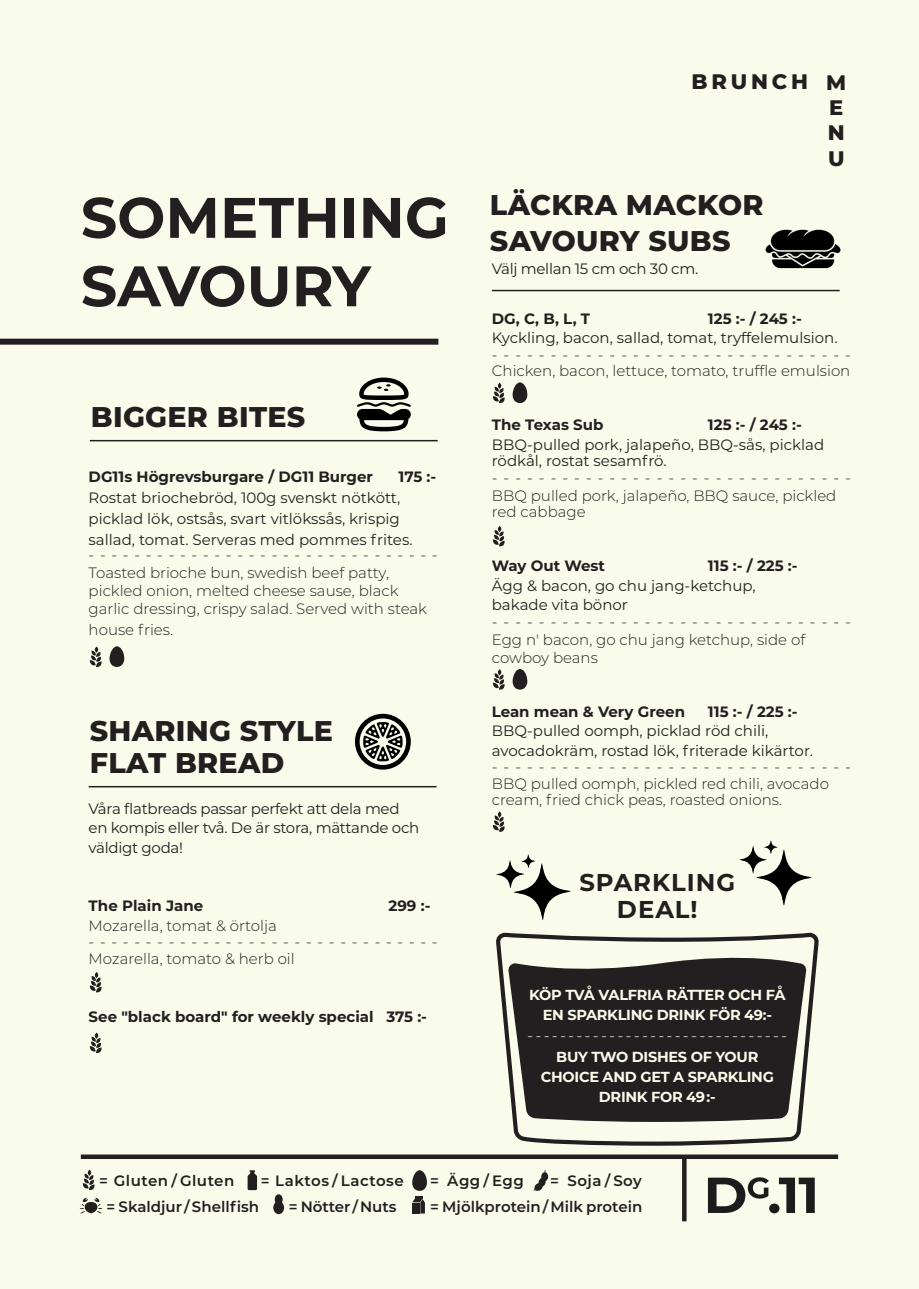
<style>
.page{position:relative;width:919px;height:1289px;background:#fff}
.page>*{position:absolute;margin:0;border:0;box-sizing:border-box;transform-origin:0 0}
.t1{font:700 57px/68.4px "Montserrat";color:#231f20}
.t2{font:800 28.5px "Montserrat";letter-spacing:.01em;color:#231f20}
.t3{font:700 24.3px/27px "Montserrat";letter-spacing:.04em;color:#231f20;text-align:center}
.t4{font:800 21px "Montserrat";letter-spacing:.18em;color:#231f20}
.t5{font:300 15.9px "Montserrat";color:#f9fbeb}
.t6{font:300 15px/18px "Montserrat";color:#231f20}
.t7{font:15px/21px "Montserrat";color:#231f20}
.t8{font:700 15px "Montserrat";color:#231f20}
.t9{font:15px/19.5px "Montserrat";letter-spacing:-.02em;color:#231f20}
.t10{font:600 15px "Montserrat";color:#231f20}
.t11{font:600 15px "Montserrat";letter-spacing:.035em;color:#231f20}
.t12{font:700 14.55px/20.2px "Montserrat";letter-spacing:-.02em;color:#f9fbeb;text-align:center}
</style>
<div class="page">
<div style="left:0;top:0;width:918px;height:1288px;background:#f9fbeb"></div>
<hr style="left:90px;top:440px;width:347px;height:1px;background:#231f20">
<div style="left:0;top:338px;width:438px;height:6px;background:#231f20"></div>
<svg style="left:497px;top:932px;width:322px;height:214px"></svg>
<svg style="left:508px;top:951px;width:298px;height:170px;background:#3d3a39"></svg>
<svg style="left:761px;top:854px;width:45px;height:46px"></svg>
<svg style="left:781px;top:893px;width:5px;height:13px"></svg>
<svg style="left:799px;top:875px;width:13px;height:4px"></svg>
<svg style="left:741px;top:848px;width:23px;height:23px"></svg>
<svg style="left:752px;top:867px;width:16px;height:12px"></svg>
<svg style="left:761px;top:840px;width:25px;height:21px"></svg>
<svg style="left:519px;top:868px;width:46px;height:47px"></svg>
<svg style="left:540px;top:907px;width:4px;height:13px"></svg>
<svg style="left:558px;top:889px;width:13px;height:4px"></svg>
<svg style="left:498px;top:862px;width:24px;height:23px"></svg>
<svg style="left:509px;top:860px;width:2px;height:6px"></svg>
<svg style="left:509px;top:882px;width:17px;height:12px"></svg>
<svg style="left:518px;top:854px;width:26px;height:21px"></svg>
<svg style="left:81px;top:1154px;width:757px;height:4px;background:#3e3b3a"></svg>
<svg style="left:682px;top:1156px;width:4px;height:65px"></svg>
<svg style="left:707px;top:1177px;width:61px;height:35px"></svg>
<div style="left:769px;top:1203px;width:10px;height:10px;background:#1c1c1c;border-radius:50%"></div>
<svg style="left:778px;top:1177px;width:36px;height:35px"></svg>
<svg style="left:83px;top:1169px;width:12px;height:20px"></svg>
<svg style="left:247px;top:1170px;width:10px;height:20px"></svg>
<svg style="left:533px;top:1170px;width:15px;height:21px"></svg>
<svg style="left:273px;top:1194px;width:11px;height:20px"></svg>
<svg style="left:80px;top:1197px;width:22px;height:16px"></svg>
<svg style="left:412px;top:1170px;width:15px;height:43px"></svg>
<div style="left:412px;top:1202px;width:8px;height:11px;background:#231f20"></div>
<svg style="left:357px;top:377px;width:54px;height:54px"></svg>
<svg style="left:355px;top:713px;width:56px;height:56px"></svg>
<img style="left:765px;top:229px;width:76px;height:40px">
<hr style="left:89px;top:786px;width:347px;height:1px;background:#231f20">
<hr style="left:492px;top:290px;width:347px;height:1px;background:#231f20">
<svg style="left:90px;top:646px;width:12px;height:21px"></svg>
<svg style="left:109px;top:646px;width:15px;height:21px"></svg>
<svg style="left:90px;top:972px;width:12px;height:20px"></svg>
<svg style="left:90px;top:1032px;width:12px;height:20px"></svg>
<svg style="left:493px;top:383px;width:12px;height:20px"></svg>
<svg style="left:512px;top:382px;width:15px;height:21px"></svg>
<svg style="left:493px;top:669px;width:12px;height:20px"></svg>
<svg style="left:512px;top:669px;width:15px;height:20px"></svg>
<svg style="left:493px;top:526px;width:12px;height:20px"></svg>
<svg style="left:493px;top:811px;width:12px;height:20px"></svg>
<p class="t1" style="left:81px;top:180px;width:369px">SOMETHING<br>SAVOURY</p>
<p class="t2" style="left:91px;top:395px;width:216px">BIGGER BITES</p>
<p class="t8" style="left:89px;top:466px;width:286px">DG11s Högrevsburgare / DG11 Burger</p>
<p class="t8" style="left:398px;top:466px;width:39px">175 :-</p>
<p class="t7" style="left:89px;top:487px;width:325px">Rostat briochebröd, 100g svenskt nötkött, picklad lök, ostsås, svart vitlökssås, krispig sallad, tomat. Serveras med pommes frites.</p>
<p class="t6" style="left:89px;top:545px;width:350px">-------------------------------</p>
<p class="t6" style="left:89px;top:563px;width:340px">Toasted brioche bun, swedish beef patty, pickled onion, melted cheese sause, black garlic dressing, crispy salad. Served with steak</p>
<p class="t6" style="left:89px;top:620px;width:86px">house fries.</p>
<p class="t2" style="left:90px;top:710px;width:245px">SHARING STYLE</p>
<p class="t2" style="left:90px;top:742px;width:196px">FLAT BREAD</p>
<p class="t9" style="left:89px;top:798px;width:332px">Våra flatbreads passar perfekt att dela med en kompis eller två. De är stora, mättande och väldigt goda!</p>
<p class="t8" style="left:89px;top:895px;width:116px">The Plain Jane</p>
<p class="t8" style="left:388px;top:895px;width:43px">299 :-</p>
<p class="t6" style="left:89px;top:915px;width:190px">Mozarella, tomat &amp; örtolja</p>
<p class="t6" style="left:89px;top:932px;width:350px">-------------------------------</p>
<p class="t6" style="left:89px;top:948px;width:208px">Mozarella, tomato &amp; herb oil</p>
<p class="t8" style="left:89px;top:1006px;width:340px">See "black board" for weekly special 375 :-</p>
<p class="t4" style="left:691px;top:67px;width:118px">BRUNCH</p>
<p class="t4" style="left:826px;top:67px;width:22px">M</p>
<p class="t4" style="left:829px;top:92px;width:16px">E</p>
<p class="t4" style="left:827px;top:117px;width:18px">N</p>
<p class="t4" style="left:828px;top:143px;width:18px">U</p>
<p class="t2" style="left:490px;top:184px;width:275px">LÄCKRA MACKOR</p>
<p class="t2" style="left:490px;top:219px;width:242px">SAVOURY SUBS</p>
<p class="t9" style="left:492px;top:258px;width:208px">Välj mellan 15 cm och 30 cm.</p>
<p class="t8" style="left:492px;top:307px;width:100px">DG, C, B, L, T</p>
<p class="t8" style="left:708px;top:307px;width:95px">125 :- / 245 :-</p>
<p class="t7" style="left:492px;top:327px;width:347px">Kyckling, bacon, sallad, tomat, tryffelemulsion.</p>
<p class="t6" style="left:492px;top:345px;width:360px">-------------------------------</p>
<p class="t6" style="left:492px;top:361px;width:360px">Chicken, bacon, lettuce, tomato, truffle emulsion</p>
<p class="t8" style="left:492px;top:414px;width:113px">The Texas Sub</p>
<p class="t8" style="left:708px;top:414px;width:95px">125 :- / 245 :-</p>
<p class="t7" style="left:492px;top:435px;width:334px;line-height:16.5px">BBQ-pulled pork, jalapeño, BBQ-sås, picklad rödkål, rostat sesamfrö.</p>
<p class="t6" style="left:492px;top:468px;width:360px">-------------------------------</p>
<p class="t6" style="left:492px;top:487px;width:346px;line-height:16.5px">BBQ pulled pork, jalapeño, BBQ sauce, pickled red cabbage</p>
<p class="t8" style="left:492px;top:555px;width:115px">Way Out West</p>
<p class="t8" style="left:708px;top:555px;width:91px">115 :- / 225 :-</p>
<p class="t7" style="left:492px;top:575px;width:265px;line-height:19.5px">Ägg &amp; bacon, go chu jang-ketchup, bakade vita bönor</p>
<p class="t6" style="left:492px;top:612px;width:360px">-------------------------------</p>
<p class="t6" style="left:492px;top:630px;width:315px">Egg n' bacon, go chu jang ketchup, side of cowboy beans</p>
<p class="t8" style="left:492px;top:700px;width:195px">Lean mean &amp; Very Green</p>
<p class="t8" style="left:708px;top:700px;width:91px">115 :- / 225 :-</p>
<p class="t7" style="left:492px;top:720px;width:323px;line-height:19.5px">BBQ-pulled oomph, picklad röd chili, avocadokräm, rostad lök, friterade kikärtor.</p>
<p class="t6" style="left:492px;top:757px;width:360px">-------------------------------</p>
<p class="t6" style="left:492px;top:775px;width:339px;line-height:16.5px">BBQ pulled oomph, pickled red chili, avocado cream, fried chick peas, roasted onions.</p>
<p class="t3" style="left:579px;top:867px;width:157px">SPARKLING<br>DEAL!</p>
<p class="t12" style="left:529px;top:983px;width:258px">KÖP TVÅ VALFRIA RÄTTER OCH FÅ<br>EN SPARKLING DRINK FÖR 49:-</p>
<p class="t12" style="left:540px;top:1045px;width:234px">BUY TWO DISHES OF YOUR<br>CHOICE AND GET A SPARKLING<br>DRINK FOR 49 :-</p>
<p class="t5" style="left:527px;top:1025px;width:261px">--------------------------------</p>
<p class="t11" style="left:99px;top:1170px;width:137px">= Gluten / Gluten</p>
<p class="t11" style="left:261px;top:1170px;width:144px">= Laktos / Lactose</p>
<p class="t10" style="left:430px;top:1170px;width:95px">= Ägg / Egg</p>
<p class="t10" style="left:550px;top:1170px;width:93px">= Soja / Soy</p>
<p class="t10" style="left:107px;top:1195px;width:154px">= Skaldjur / Shellfish</p>
<p class="t10" style="left:289px;top:1195px;width:109px">= Nötter / Nuts</p>
<p class="t10" style="left:430px;top:1195px;width:213px">= Mjölkprotein / Milk protein</p>
</div>
